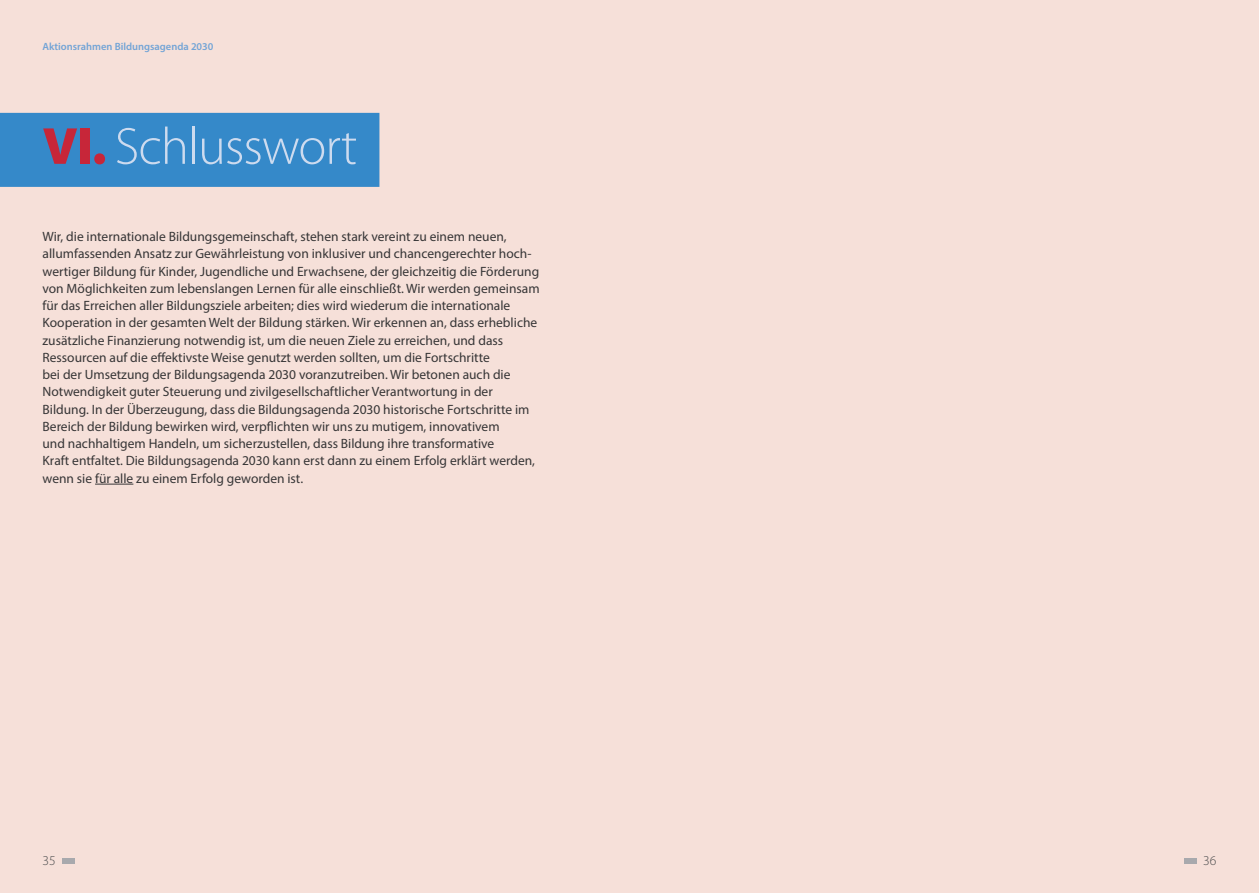
<style>
.page{position:relative;width:1259px;height:893px;background:#fff}
.page>*{position:absolute;margin:0;border:0;box-sizing:border-box;transform-origin:0 0}
.t1{font:300 52.5px "Myriad Pro";letter-spacing:-.02em;color:#cddbef}
.t2{font:13.5px/17.2px "Myriad Pro";color:#363536}
.t3{font:300 13.5px "Myriad Pro";color:#4b4c4d}
.t4{font:600 10.5px "Myriad Pro";color:#73a4d6}
.s1{font-weight:900;color:#c72639}
</style>
<div class="page">
<div style="left:0;top:0;width:629px;height:893px;background:#f6e0d9"></div>
<div style="left:629px;top:0;width:630px;height:893px;background:#f6e0d9"></div>
<div style="left:1184px;top:858px;width:13px;height:5px;background:#a8a9ad"></div>
<div style="left:62px;top:858px;width:12px;height:5px;background:#a8a9ad"></div>
<div style="left:0;top:113px;width:379px;height:74px;background:#3589c9"></div>
<hr style="left:95px;top:484px;width:38px;height:1px;background:#363536">
<p class="t4" style="left:43px;top:40px;width:172px">Aktionsrahmen Bildungsagenda 2030</p>
<h1 class="t1" style="left:43px;top:115px;width:316px"><span class="s1">VI.</span> Schlusswort</h1>
<p class="t2" style="left:43px;top:228px;width:498px">Wir, die internationale Bildungsgemeinschaft, stehen stark vereint zu einem neuen, allumfassenden Ansatz zur Gewährleistung von inklusiver und chancengerechter hoch&shy;wertiger Bildung für Kinder, Jugendliche und Erwachsene, der gleichzeitig die Förderung von Möglichkeiten zum lebenslangen Lernen für alle einschließt. Wir werden gemeinsam für das Erreichen aller Bildungsziele arbeiten; dies wird wiederum die internationale Kooperation in der gesamten Welt der Bildung stärken. Wir erkennen an, dass erhebliche zusätzliche Finanzierung notwendig ist, um die neuen Ziele zu erreichen, und dass Ressourcen auf die effektivste Weise genutzt werden sollten, um die Fortschritte<br>bei der Umsetzung der Bildungsagenda 2030 voranzutreiben. Wir betonen auch die Notwendigkeit guter Steuerung und zivilgesellschaftlicher Verantwortung in der Bildung. In der Überzeugung, dass die Bildungsagenda 2030 historische Fortschritte im Bereich der Bildung bewirken wird, verpflichten wir uns zu mutigem, innovativem<br>und nachhaltigem Handeln, um sicherzustellen, dass Bildung ihre transformative<br>Kraft entfaltet. Die Bildungsagenda 2030 kann erst dann zu einem Erfolg erklärt werden, wenn sie für alle zu einem Erfolg geworden ist.</p>
<p class="t3" style="left:43px;top:852px;width:15px">35</p>
<p class="t3" style="left:1203px;top:852px;width:15px">36</p>
</div>
